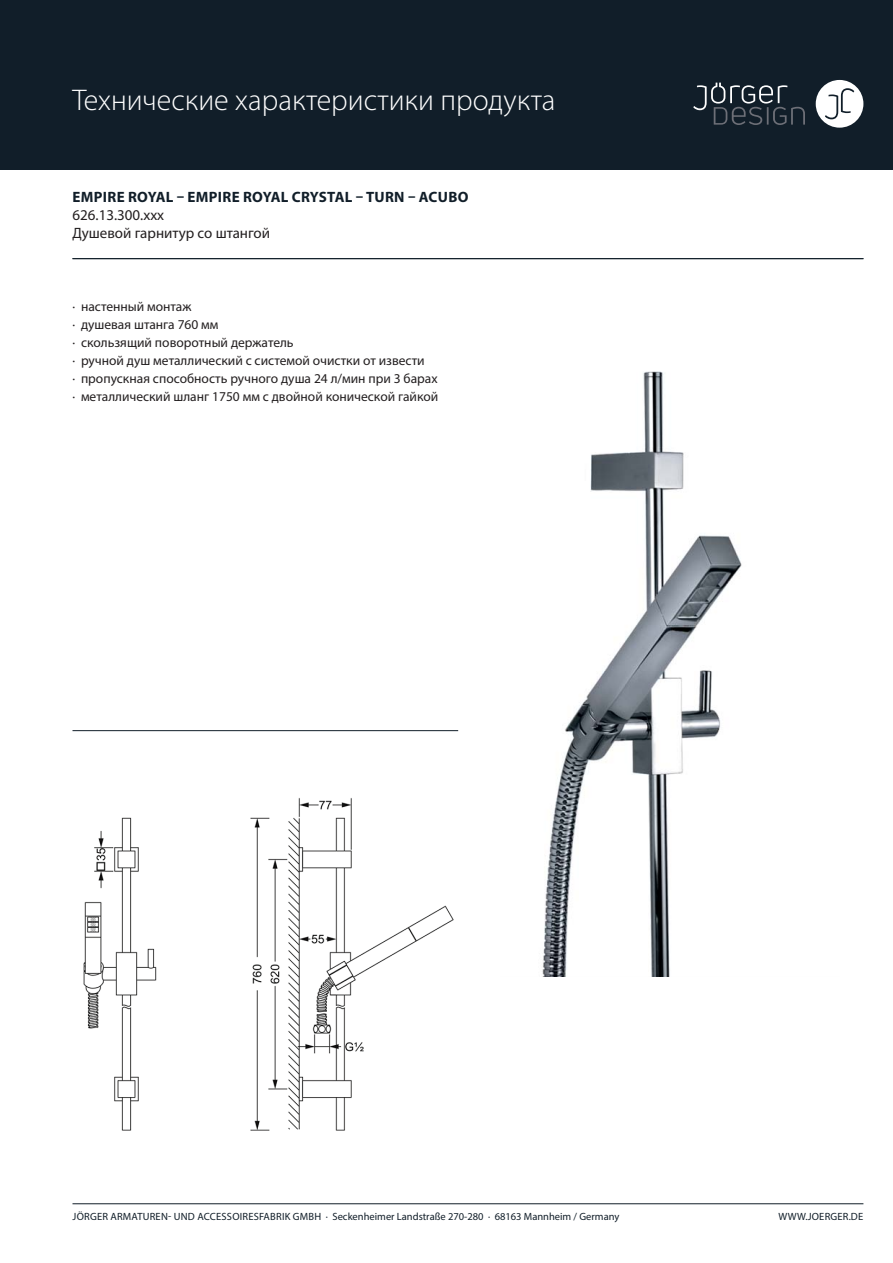
<style>
.page{position:relative;width:893px;height:1263px;background:#fff}
.page>*{position:absolute;margin:0;border:0;box-sizing:border-box;transform-origin:0 0}
.t1{font:300 30px "Myriad Pro";color:#fff}
.t2{font:700 15px "Myriad Pro";letter-spacing:.02em;color:#111e29}
.t3{font:15px "Myriad Pro";color:#231f20}
.t4{font:13.5px/18px "Myriad Pro";color:#231f20}
.t5{font:10.5px "Myriad Pro";letter-spacing:.005em;color:#111e29}
</style>
<div class="page">
<div style="left:0;top:0;width:893px;height:169px;background:#111e29"></div>
<div style="left:816px;top:80px;width:47px;height:48px;background:#fff;border-radius:50%"></div>
<svg style="left:825px;top:88px;width:29px;height:31px"></svg>
<svg style="left:693px;top:83px;width:112px;height:42px"></svg>
<hr style="left:72px;top:1203px;width:791px;height:1px;background:#111e29">
<hr style="left:72px;top:258px;width:791px;height:1px;background:#111e29">
<hr style="left:72px;top:730px;width:386px;height:1px;background:#111e29">
<img style="left:542px;top:371px;width:200px;height:606px">
<img style="left:83px;top:817px;width:74px;height:314px">
<img style="left:250px;top:798px;width:204px;height:333px">
<h1 class="t1" style="left:72px;top:89px;width:484px">Технические характеристики продукта</h1>
<p class="t2" style="left:73px;top:191px;width:397px">EMPIRE ROYAL – EMPIRE ROYAL CRYSTAL – TURN – ACUBO</p>
<p class="t3" style="left:72px;top:210px;width:93px">626.13.300.xxx</p>
<p class="t3" style="left:72px;top:227px;width:199px">Душевой гарнитур со штангой</p>
<p class="t4" style="left:72px;top:299px;width:367px">· настенный монтаж<br>· душевая штанга 760 мм<br>· скользящий поворотный держатель<br>· ручной душ металлический с системой очистки от извести<br>· пропускная способность ручного душа 24 л/мин при 3 барах · металлический шланг 1750 мм с двойной коничeской гайкой</p>
<p class="t5" style="left:73px;top:1213px;width:548px">JÖRGER ARMATUREN- UND ACCESSOIRESFABRIK GMBH · Seckenheimer Landstraße 270-280 · 68163 Mannheim / Germany</p>
<p class="t5" style="left:778px;top:1213px;width:86px">WWW.JOERGER.DE</p>
</div>
